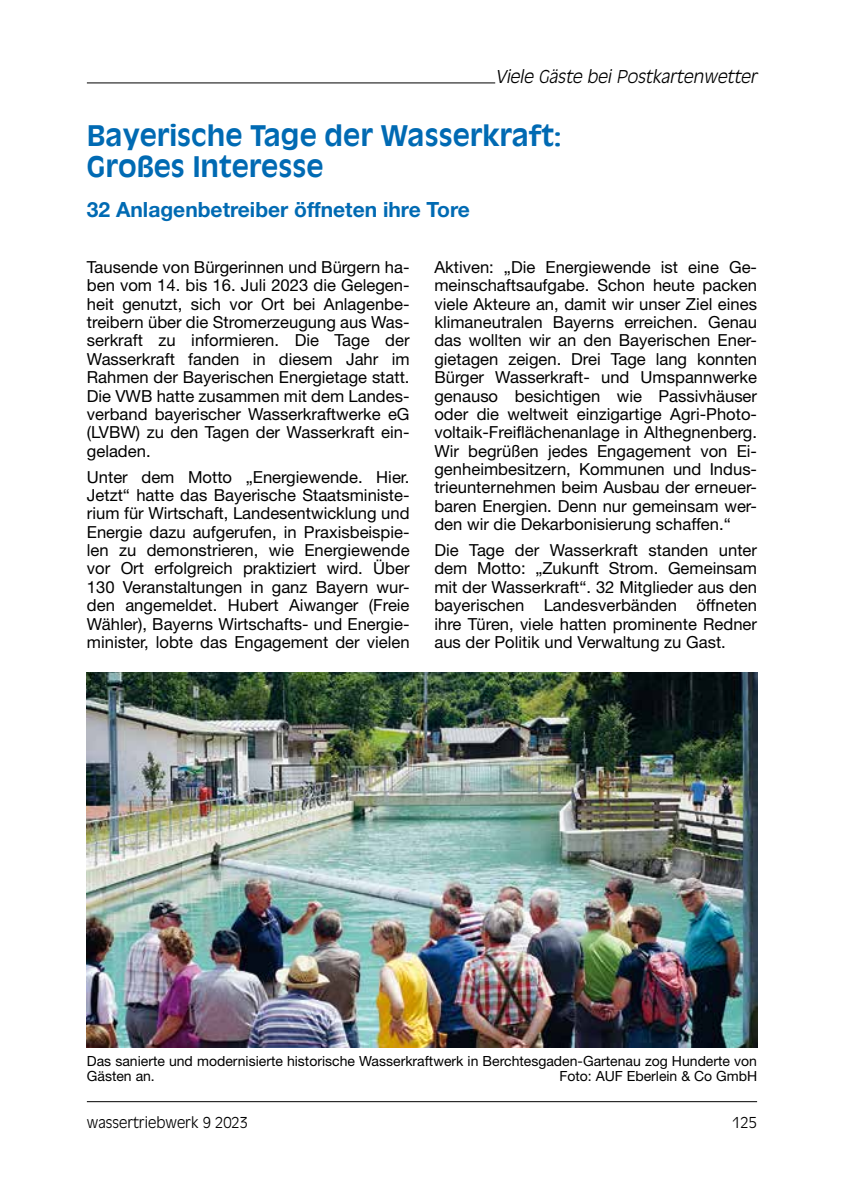
<style>
.page{position:relative;width:844px;height:1191px;background:#fff}
.page>*{position:absolute;margin:0;border:0;box-sizing:border-box;transform-origin:0 0}
.t1{font:700 28px/31.5px "Antique Olive Std";color:#006ab3}
.t2{font:700 21px "Helvetica Neue LT Std";color:#006ab3}
.t3{font:italic 300 17.5px "Antique Olive Std";color:#000}
.t4{font:16.62px/18.4px "Helvetica Neue LT Std";color:#000;text-align:justify}
.t5{font:300 14.88px "Antique Olive Std";color:#000}
.t6{font:14px/15.8px "Helvetica Neue LT Std";color:#000}
</style>
<div class="page">
<hr style="left:87px;top:1101px;width:669px;height:1px;background:#000">
<hr style="left:87px;top:82px;width:408px;height:1px;background:#000">
<img style="left:87px;top:672px;width:669px;height:375px">
<p class="t3" style="left:495px;top:66px;width:267px">Viele Gäste bei Postkartenwetter</p>
<h1 class="t1" style="left:87px;top:120px;width:476px">Bayerische Tage der Wasserkraft:<br>Großes Interesse</h1>
<p class="t2" style="left:87px;top:197px;width:384px">32 Anlagenbetreiber öffneten ihre Tore</p>
<p class="t4" style="left:87px;top:258px;width:324px">Tausende von Bürgerinnen und Bürgern ha&shy;ben vom 14. bis 16. Juli 2023 die Gelegen&shy;heit genutzt, sich vor Ort bei Anlagenbe&shy;treibern über die Stromerzeugung aus Was&shy;serkraft zu informieren. Die Tage der Wasserkraft fanden in diesem Jahr im Rahmen der Bayerischen Energietage statt.<br>Die VWB hatte zusammen mit dem Landes&shy;verband bayerischer Wasserkraftwerke eG (LVBW) zu den Tagen der Wasserkraft ein&shy;geladen.</p>
<p class="t4" style="left:87px;top:467px;width:324px">Unter dem Motto „Energiewende. Hier.<br>Jetzt“ hatte das Bayerische Staatsministe&shy;rium für Wirtschaft, Landesentwicklung und Energie dazu aufgerufen, in Praxisbeispie&shy;len zu demonstrieren, wie Energiewende vor Ort erfolgreich praktiziert wird. Über 130 Veranstaltungen in ganz Bayern wur&shy;den angemeldet. Hubert Aiwanger (Freie Wähler), Bayerns Wirtschafts- und Energie&shy;minister, lobte das Engagement der vielen</p>
<p class="t4" style="left:434px;top:257px;width:324px">Aktiven: „Die Energiewende ist eine Ge&shy;meinschaftsaufgabe. Schon heute packen viele Akteure an, damit wir unser Ziel eines klimaneutralen Bayerns erreichen. Genau das wollten wir an den Bayerischen Ener&shy;gietagen zeigen. Drei Tage lang konnten Bürger Wasserkraft- und Umspannwerke genauso besichtigen wie Passivhäuser oder die weltweit einzigartige Agri-Photo&shy;voltaik-Freiflächenanlage in Althegnenberg.<br>Wir begrüßen jedes Engagement von Ei&shy;genheimbesitzern, Kommunen und Indus&shy;trieunternehmen beim Ausbau der erneuer&shy;baren Energien. Denn nur gemeinsam wer&shy;den wir die Dekarbonisierung schaffen.“</p>
<p class="t4" style="left:434px;top:540px;width:324px">Die Tage der Wasserkraft standen unter dem Motto: „Zukunft Strom. Gemeinsam mit der Wasserkraft“. 32 Mitglieder aus den bayerischen Landesverbänden öffneten ihre Türen, viele hatten prominente Redner aus der Politik und Verwaltung zu Gast.</p>
<p class="t6" style="left:87px;top:1052px;width:671px">Das sanierte und modernisierte historische Wasserkraftwerk in Berchtesgaden-Gartenau zog Hunderte von<br>Gästen an.</p>
<p class="t6" style="left:559px;top:1068px;width:199px">Foto: AUF Eberlein &amp; Co GmbH</p>
<p class="t5" style="left:87px;top:1113px;width:163px">wassertriebwerk 9 2023</p>
<p class="t5" style="left:732px;top:1113px;width:26px">125</p>
</div>
